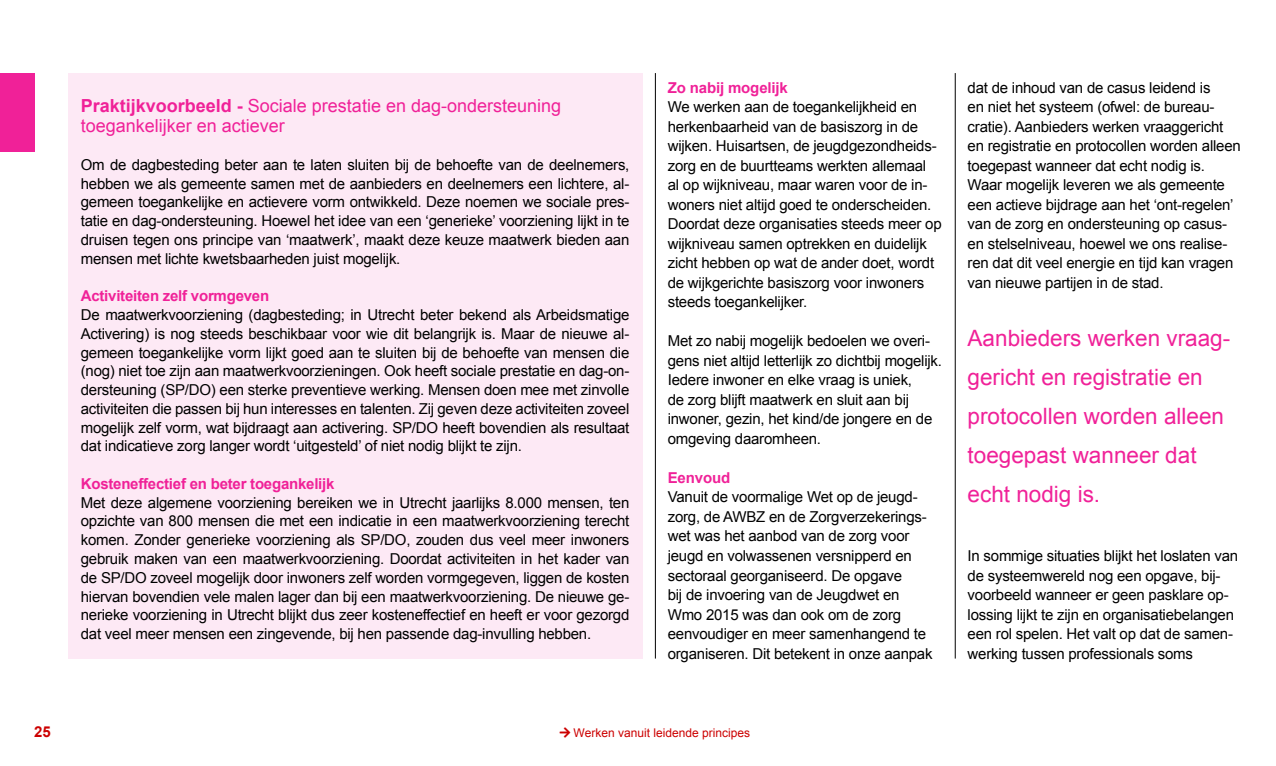
<style>
.page{position:relative;width:1276px;height:766px;background:#fff}
.page>*{position:absolute;margin:0;border:0;box-sizing:border-box;transform-origin:0 0}
.Steramer_1{font:22.5px/39px "Arial";color:#f02198}
.t1{font:18px/19.5px "Arial";color:#f02198}
.t2{font:15px/19.5px "Arial";letter-spacing:-.015em;color:#000}
.t3{font:700 15px "Arial";letter-spacing:-.015em;color:#f02198}
.t4{font:700 15px "Arial";color:#c00}
.t5{font:12px "Arial";color:#c00}
.s1{font-weight:700}
</style>
<div class="page">
<div style="left:68px;top:73px;width:574px;height:585px;background:#fde9f5"></div>
<div style="left:0;top:73px;width:34px;height:78px;background:#f02198"></div>
<hr style="left:655px;top:73px;width:1px;height:585px;background:#000">
<hr style="left:955px;top:73px;width:1px;height:585px;background:#000">
<h1 class="t1" style="left:81px;top:96px;width:482px"><span class="s1">Praktijkvoorbeeld -</span> Sociale prestatie en dag-ondersteuning toegankelijker en actiever</h1>
<p class="t2" style="left:81px;top:155px;width:550px;line-height:18.8px;text-align:justify">Om de dagbesteding beter aan te laten sluiten bij de behoefte van de deelnemers, hebben we als gemeente samen met de aanbieders en deelnemers een lichtere, al&shy;gemeen toegankelijke en actievere vorm ontwikkeld. Deze noemen we sociale pres&shy;tatie en dag-ondersteuning. Hoewel het idee van een ‘generieke’ voorziening lijkt in te druisen tegen ons principe van ‘maatwerk’, maakt deze keuze maatwerk bieden aan mensen met lichte kwetsbaarheden juist mogelijk.</p>
<h2 class="t3" style="left:81px;top:286px;width:190px">Activiteiten zelf vormgeven</h2>
<p class="t2" style="left:81px;top:305px;width:550px;line-height:18.8px;text-align:justify">De maatwerkvoorziening (dagbesteding; in Utrecht beter bekend als Arbeidsmatige Activering) is nog steeds beschikbaar voor wie dit belangrijk is. Maar de nieuwe al&shy;gemeen toegankelijke vorm lijkt goed aan te sluiten bij de behoefte van mensen die (nog) niet toe zijn aan maatwerkvoorzieningen. Ook heeft sociale prestatie en dag-on&shy;dersteuning (SP/DO) een sterke preventieve werking. Mensen doen mee met zinvolle activiteiten die passen bij hun interesses en talenten. Zij geven deze activiteiten zoveel mogelijk zelf vorm, wat bijdraagt aan activering. SP/DO heeft bovendien als resultaat dat indicatieve zorg langer wordt ‘uitgesteld’ of niet nodig blijkt te zijn.</p>
<h2 class="t3" style="left:81px;top:473px;width:255px">Kosteneffectief en beter toegankelijk</h2>
<p class="t2" style="left:81px;top:493px;width:550px;line-height:18.8px;text-align:justify">Met deze algemene voorziening bereiken we in Utrecht jaarlijks 8.000 mensen, ten opzichte van 800 mensen die met een indicatie in een maatwerkvoorziening terecht komen. Zonder generieke voorziening als SP/DO, zouden dus veel meer inwoners gebruik maken van een maatwerkvoorziening. Doordat activiteiten in het kader van de SP/DO zoveel mogelijk door inwoners zelf worden vormgegeven, liggen de kosten hiervan bovendien vele malen lager dan bij een maatwerkvoorziening. De nieuwe ge&shy;nerieke voorziening in Utrecht blijkt dus zeer kosteneffectief en heeft er voor gezorgd dat veel meer mensen een zingevende, bij hen passende dag-invulling hebben.</p>
<h2 class="t3" style="left:668px;top:77px;width:122px">Zo nabij mogelijk</h2>
<p class="t2" style="left:668px;top:97px;width:275px">We werken aan de toegankelijkheid en herkenbaarheid van de basiszorg in de wijken. Huisartsen, de jeugdgezondheids&shy;zorg en de buurtteams werkten allemaal<br>al op wijkniveau, maar waren voor de in&shy;woners niet altijd goed te onderscheiden.<br>Doordat deze organisaties steeds meer op wijkniveau samen optrekken en duidelijk zicht hebben op wat de ander doet, wordt de wijkgerichte basiszorg voor inwoners steeds toegankelijker.</p>
<p class="t2" style="left:668px;top:331px;width:276px">Met zo nabij mogelijk bedoelen we overi&shy;gens niet altijd letterlijk zo dichtbij mogelijk.<br>Iedere inwoner en elke vraag is uniek,<br>de zorg blijft maatwerk en sluit aan bij inwoner, gezin, het kind/de jongere en de omgeving daaromheen.</p>
<h2 class="t3" style="left:668px;top:467px;width:64px">Eenvoud</h2>
<p class="t2" style="left:668px;top:487px;width:266px">Vanuit de voormalige Wet op de jeugd&shy;zorg, de AWBZ en de Zorgverzekerings&shy;wet was het aanbod van de zorg voor jeugd en volwassenen versnipperd en sectoraal georganiseerd. De opgave<br>bij de invoering van de Jeugdwet en Wmo 2015 was dan ook om de zorg eenvoudiger en meer samenhangend te organiseren. Dit betekent in onze aanpak</p>
<p class="t4" style="left:34px;top:721px;width:18px">25</p>
<p class="t5" style="left:560px;top:724px;width:192px">□▼ Werken vanuit leidende principes</p>
<p class="t2" style="left:967px;top:78px;width:275px">dat de inhoud van de casus leidend is<br>en niet het systeem (ofwel: de bureau&shy;cratie). Aanbieders werken vraaggericht en registratie en protocollen worden alleen toegepast wanneer dat echt nodig is.<br>Waar mogelijk leveren we als gemeente een actieve bijdrage aan het ‘ont-regelen’ van de zorg en ondersteuning op casus&shy;en stelselniveau, hoewel we ons realise&shy;ren dat dit veel energie en tijd kan vragen van nieuwe partijen in de stad.</p>
<p class="Steramer_1" style="left:967px;top:319px;width:263px">Aanbieders werken vraag&shy;gericht en registratie en protocollen worden alleen toegepast wanneer dat echt nodig is.</p>
<p class="t2" style="left:967px;top:546px;width:272px">In sommige situaties blijkt het loslaten van de systeemwereld nog een opgave, bij&shy;voorbeeld wanneer er geen pasklare op&shy;lossing lijkt te zijn en organisatiebelangen een rol spelen. Het valt op dat de samen&shy;werking tussen professionals soms</p>
</div>
